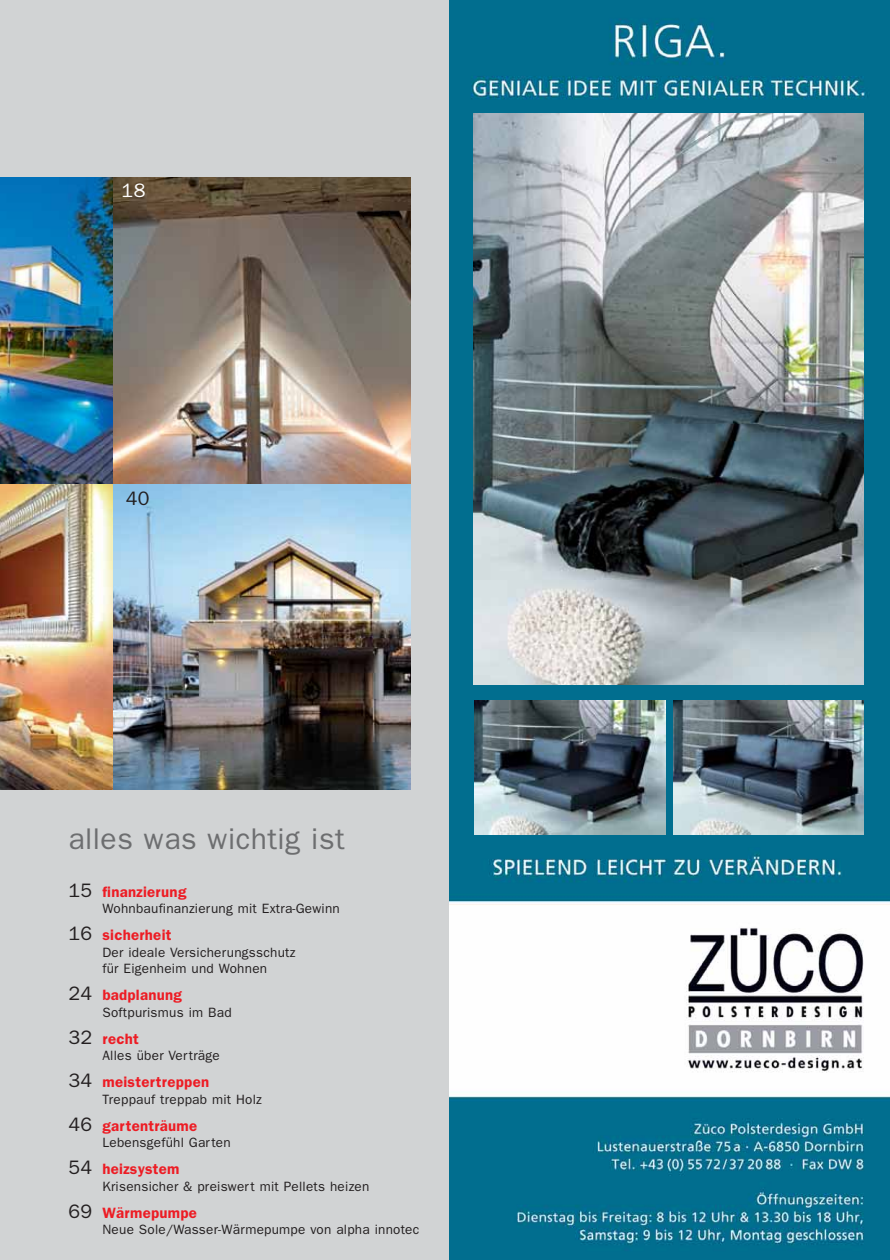
<style>
.page{position:relative;width:890px;height:1260px;background:#fff}
.page>*{position:absolute;margin:0;border:0;box-sizing:border-box;transform-origin:0 0}
.t1{font:30px "Franklin Gothic";letter-spacing:.02em;color:#6d6e70}
.t2{font:19.5px "Franklin Gothic";color:#231f20}
.t3{font:19.5px "Franklin Gothic";color:#fff}
.t4{font:600 15px "Franklin Gothic";letter-spacing:.02em;color:#ed1c24}
.t5{font:13.5px/16.5px "Franklin Gothic";letter-spacing:.02em;color:#231f20}
.s1{font-weight:400;font-size:19.5px;color:#231f20}
</style>
<div class="page">
<div style="left:0;top:0;width:455px;height:1259px;background:#d1d3d4"></div>
<img style="left:0;top:483px;width:113px;height:306px">
<img style="left:113px;top:483px;width:298px;height:306px">
<img style="left:0;top:177px;width:113px;height:306px">
<img style="left:113px;top:177px;width:298px;height:306px">
<img style="left:449px;top:0;width:440px;height:1259px">
<img style="left:473px;top:113px;width:390px;height:571px">
<img style="left:474px;top:700px;width:191px;height:134px">
<img style="left:673px;top:700px;width:190px;height:134px">
<h2 class="t3" style="left:122px;top:184px;width:25px">18</h2>
<h2 class="t2" style="left:126px;top:491px;width:25px">40</h2>
<h1 class="t1" style="left:68px;top:828px;width:278px">alles was wichtig ist</h1>
<p class="t4" style="left:68px;top:886px;width:119px"><span class="s1">15</span> finanzierung</p>
<p class="t5" style="left:102px;top:901px;width:239px">Wohnbaufinanzierung mit Extra-Gewinn</p>
<p class="t4" style="left:68px;top:929px;width:105px"><span class="s1">16</span> sicherheit</p>
<p class="t5" style="left:102px;top:944px;width:194px">Der ideale Versicherungsschutz für Eigenheim und Wohnen</p>
<p class="t4" style="left:68px;top:989px;width:115px"><span class="s1">24</span> badplanung</p>
<p class="t5" style="left:102px;top:1004px;width:131px">Softpurismus im Bad</p>
<p class="t4" style="left:68px;top:1033px;width:72px"><span class="s1">32</span> recht</p>
<p class="t5" style="left:102px;top:1048px;width:119px">Alles über Verträge</p>
<p class="t4" style="left:68px;top:1076px;width:142px"><span class="s1">34</span> meistertreppen</p>
<p class="t5" style="left:102px;top:1091px;width:161px">Treppauf treppab mit Holz</p>
<p class="t4" style="left:68px;top:1120px;width:130px"><span class="s1">46</span> gartenträume</p>
<p class="t5" style="left:102px;top:1135px;width:130px">Lebensgefühl Garten</p>
<p class="t4" style="left:68px;top:1163px;width:113px"><span class="s1">54</span> heizsystem</p>
<p class="t5" style="left:102px;top:1178px;width:268px">Krisensicher &amp; preiswert mit Pellets heizen</p>
<p class="t4" style="left:68px;top:1207px;width:130px"><span class="s1">69</span> Wärmepumpe</p>
<p class="t5" style="left:102px;top:1222px;width:318px">Neue Sole/Wasser-Wärmepumpe von alpha innotec</p>
</div>
